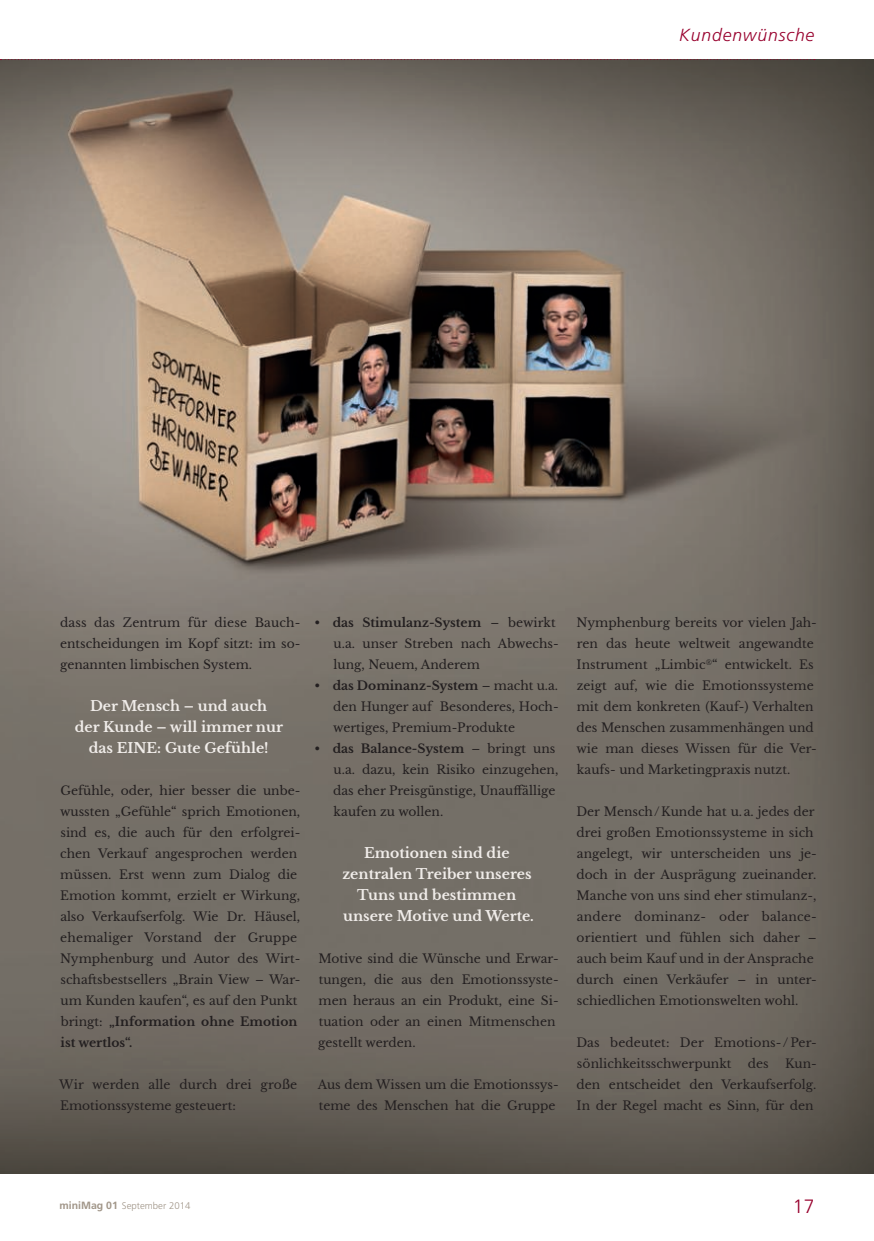
<style>
.page{position:relative;width:874px;height:1241px;background:#fff}
.page>*{position:absolute;margin:0;border:0;box-sizing:border-box;transform-origin:0 0}
.t1{font:300 19.25px "Frutiger";color:#98012d}
.t2{font:italic 300 17.5px "Frutiger";letter-spacing:.05em;color:#98012d}
.t3{font:700 14px/21px "Libre Baskerville";color:#f0ece9;text-align:center}
.t4{font:12.25px/21px "Libre Baskerville";color:#231f20}
.t5{font:300 9.62px "Frutiger";color:#a19689}
.s1{font-weight:700}
.s2{font-weight:700;font-size:10.5px}
</style>
<div class="page">
<img style="left:0;top:60px;width:873px;height:1113px">
<svg style="left:1px;top:59px;width:813px;height:1px"></svg>
<h2 class="t2" style="left:679px;top:25px;width:136px">Kundenwünsche</h2>
<p class="t4" style="left:60px;top:612px;width:242px;text-align:justify">dass das Zentrum für diese Bauch&shy;entscheidungen im Kopf sitzt: im so&shy;genannten limbischen System.</p>
<p class="t3" style="left:75px;top:695px;width:209px">Der Mensch – und auch<br>der Kunde – will immer nur das EINE: Gute Gefühle!</p>
<p class="t4" style="left:60px;top:780px;width:242px">Gefühle, oder, hier besser die unbe&shy;wussten „Gefühle“ sprich Emotionen, sind es, die auch für den erfolgrei&shy;chen Verkauf angesprochen werden müssen. Erst wenn zum Dialog die Emotion kommt, erzielt er Wirkung, also Verkaufserfolg. Wie Dr. Häusel, ehemaliger Vorstand der Gruppe Nymphenburg und Autor des Wirt&shy;schaftsbestsellers „Brain View – War&shy;um Kunden kaufen“, es auf den Punkt bringt: <span class="s1">„Information ohne Emotion ist wertlos“.</span></p>
<p class="t4" style="left:59px;top:1074px;width:239px">Wir werden alle durch drei große<br>Emotionssysteme gesteuert:</p>
<p class="t4" style="left:333px;top:612px;width:226px;text-indent:-19px">• <span class="s1">das Stimulanz-System</span> – bewirkt u.a. unser Streben nach Abwechs&shy;lung, Neuem, Anderem</p>
<p class="t4" style="left:333px;top:675px;width:227px;text-align:justify;text-indent:-19px">• <span class="s1">das Dominanz-System</span> – macht u.a. den Hunger auf Besonderes, Hoch&shy;wertiges, Premium-Produkte</p>
<p class="t4" style="left:333px;top:738px;width:226px;text-indent:-19px">• <span class="s1">das Balance-System</span> – bringt uns u.a. dazu, kein Risiko einzugehen, das eher Preisgünstige, Unauffällige kaufen zu wollen.</p>
<p class="t3" style="left:342px;top:842px;width:193px">Emotionen sind die zentralen Treiber unseres<br>Tuns und bestimmen unsere Motive und Werte.</p>
<p class="t4" style="left:318px;top:948px;width:242px">Motive sind die Wünsche und Erwar&shy;tungen, die aus den Emotionssyste&shy;men heraus an ein Produkt, eine Si&shy;tuation oder an einen Mitmenschen gestellt werden.</p>
<p class="t4" style="left:317px;top:1074px;width:242px">Aus dem Wissen um die Emotionssys&shy;teme des Menschen hat die Gruppe</p>
<p class="t4" style="left:576px;top:612px;width:242px">Nymphenburg bereits vor vielen Jah&shy;ren das heute weltweit angewandte Instrument „Limbic<sup>®</sup>“ entwickelt. Es zeigt auf, wie die Emotionssysteme mit dem konkreten (Kauf-) Verhalten des Menschen zusammenhängen und wie man dieses Wissen für die Ver&shy;kaufs- und Marketingpraxis nutzt.</p>
<p class="t4" style="left:576px;top:801px;width:242px">Der Mensch/Kunde hat u.a. jedes der drei großen Emotionssysteme in sich angelegt, wir unterscheiden uns je&shy;doch in der Ausprägung zueinander.<br>Manche von uns sind eher stimulanz-, andere dominanz- oder balance&shy;orientiert und fühlen sich daher – auch beim Kauf und in der Ansprache durch einen Verkäufer – in unter&shy;schiedlichen Emotionswelten wohl.</p>
<p class="t4" style="left:576px;top:1032px;width:242px">Das bedeutet: Der Emotions-/Per&shy;sönlichkeitsschwerpunkt</p>
<p class="t4" style="left:747px;top:1053px;width:22px">des</p>
<p class="t4" style="left:576px;top:1053px;width:242px;text-align:justify;text-indent:208px">Kun&shy;den entscheidet den Verkaufserfolg.<br>In der Regel macht es Sinn, für den</p>
<p class="t5" style="left:60px;top:1199px;width:132px"><span class="s2">miniMag 01</span> September 2014</p>
<h1 class="t1" style="left:792px;top:1195px;width:23px">17</h1>
</div>
